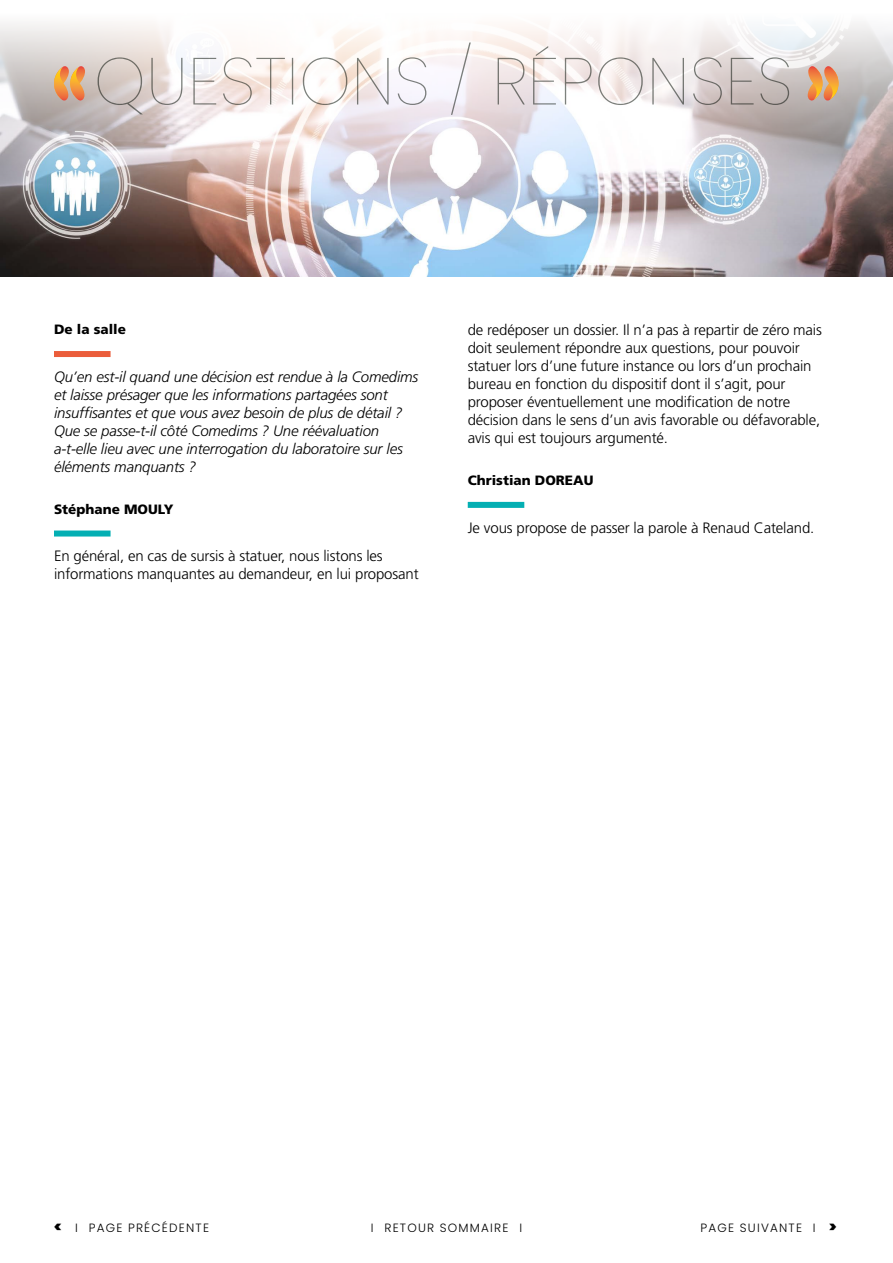
<style>
.page{position:relative;width:893px;height:1263px;background:#fff}
.page>*{position:absolute;margin:0;border:0;box-sizing:border-box;transform-origin:0 0}
.t1{font:300 15px/18px "Frutiger LT Std";letter-spacing:-.01em;color:#000}
.t2{font:italic 300 15px/18px "Frutiger LT Std";letter-spacing:-.01em;color:#000}
.t3{font:900 13.5px "Frutiger LT Std";color:#000}
.t4{font:300 12px "Poppins";letter-spacing:.1em;color:#000}
.s1{font-weight:900;font-size:15px}
</style>
<div class="page">
<div style="left:54px;top:351px;width:57px;height:6px;background:#eb5d3b"></div>
<div style="left:54px;top:530px;width:57px;height:6px;background:#04afb3"></div>
<div style="left:468px;top:502px;width:56px;height:6px;background:#04afb3"></div>
<img style="left:0;top:23px;width:893px;height:254px">
<svg style="left:808px;top:66px;width:31px;height:35px"></svg>
<svg style="left:54px;top:66px;width:31px;height:36px"></svg>
<svg style="left:98px;top:43px;width:691px;height:72px"></svg>
<p class="t3" style="left:54px;top:321px;width:74px">De la salle</p>
<p class="t2" style="left:54px;top:368px;width:366px">Qu’en est-il quand une décision est rendue à la Comedims et laisse présager que les informations partagées sont insuffisantes et que vous avez besoin de plus de détail ?<br>Que se passe-t-il côté Comedims ? Une réévaluation a-t-elle lieu avec une interrogation du laboratoire sur les éléments manquants ?</p>
<p class="t3" style="left:54px;top:501px;width:121px">Stéphane MOULY</p>
<p class="t1" style="left:54px;top:547px;width:366px">En général, en cas de sursis à statuer, nous listons les informations manquantes au demandeur, en lui proposant</p>
<p class="t1" style="left:468px;top:321px;width:356px">de redéposer un dossier. Il n’a pas à repartir de zéro mais doit seulement répondre aux questions, pour pouvoir statuer lors d’une future instance ou lors d’un prochain bureau en fonction du dispositif dont il s’agit, pour proposer éventuellement une modification de notre décision dans le sens d’un avis favorable ou défavorable, avis qui est toujours argumenté.</p>
<p class="t3" style="left:468px;top:472px;width:127px">Christian DOREAU</p>
<p class="t1" style="left:468px;top:519px;width:348px">Je vous propose de passer la parole à Renaud Cateland.</p>
<p class="t4" style="left:54px;top:1221px;width:157px"><span class="s1">&lt;</span> I PAGE PRÉCÉDENTE</p>
<p class="t4" style="left:701px;top:1221px;width:137px">PAGE SUIVANTE I <span class="s1">&gt;</span></p>
<p class="t4" style="left:371px;top:1221px;width:153px">I RETOUR SOMMAIRE I</p>
</div>
